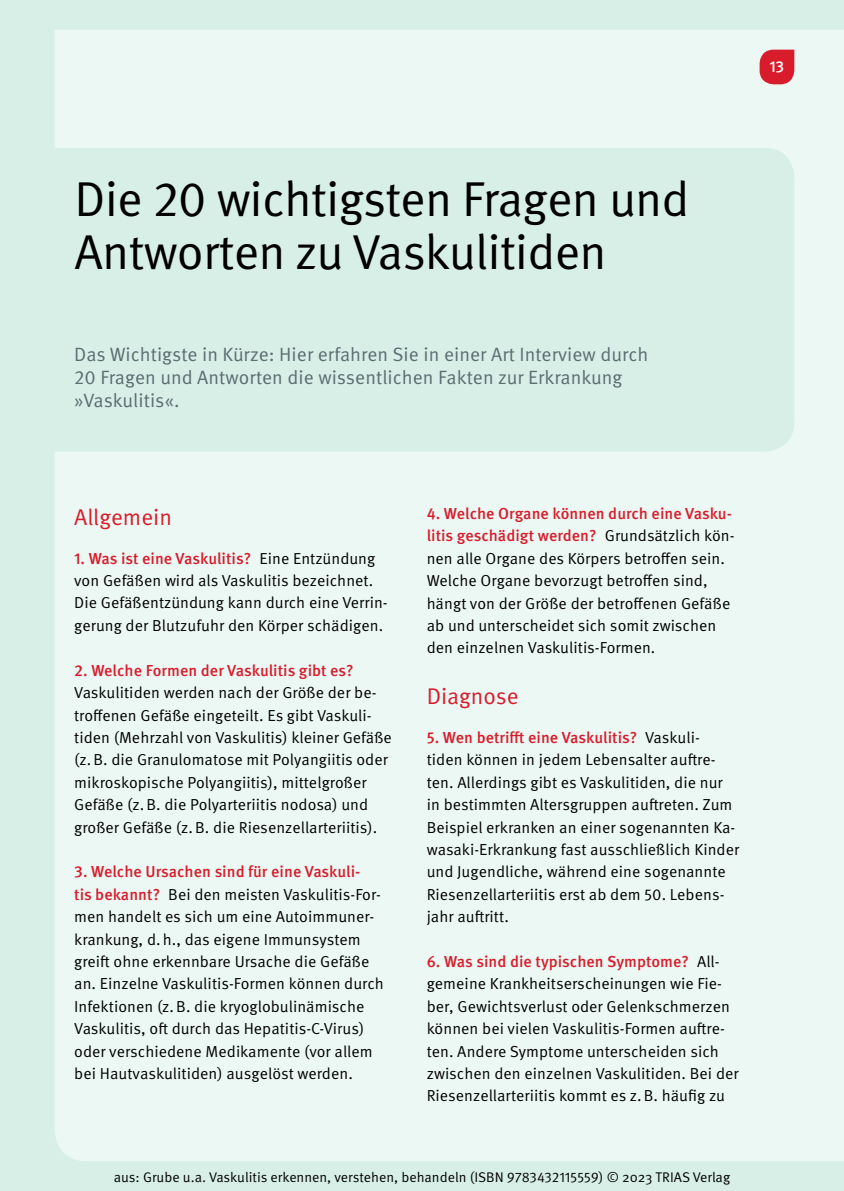
<style>
.page{position:relative;width:844px;height:1191px;background:#fff}
.page>*{position:absolute;margin:0;border:0;box-sizing:border-box;transform-origin:0 0}
.t1{font:49px/52.5px "Meta Pro Norm";letter-spacing:-.015em;color:#000}
.t2{font:22.75px "Meta Pro Norm";color:#d91c2b}
.t3{font:19.25px/22.8px "Meta Pro Norm";letter-spacing:.005em;color:#5a6d71}
.t4{font:15.92px/22.4px "Meta Pro Norm";letter-spacing:.005em;color:#000}
.t5{font:500 15.92px/22.4px "Meta Pro";letter-spacing:.005em;color:#d91c2b}
.t6{font:500 15.92px "Meta Pro";color:#fff}
.t7{font:14px "Meta Pro Norm";color:#000}
.s1{font-family:"Meta Pro Norm";font-weight:400;color:#000}
.s2{font-family:"Meta Pro";font-weight:500;color:#d91c2b}
</style>
<div class="page">
<div style="left:0;top:0;width:843px;height:1191px;background:#d7efe7"></div>
<div style="left:55px;top:30px;width:788px;height:1131px;background:#ecf8f4"></div>
<svg style="left:759px;top:50px;width:35px;height:34px"></svg>
<svg style="left:55px;top:148px;width:739px;height:303px"></svg>
<p class="t6" style="left:769px;top:55px;width:16px">13</p>
<h1 class="t1" style="left:74px;top:170px;width:616px">Die 20 wichtigsten Fragen und<br>Antworten zu Vaskulitiden</h1>
<p class="t3" style="left:74px;top:342px;width:575px">Das Wichtigste in Kürze: Hier erfahren Sie in einer Art Interview durch<br>20 Fragen und Antworten die wissentlichen Fakten zur Erkrankung »Vaskulitis«.</p>
<h2 class="t2" style="left:74px;top:500px;width:99px">Allgemein</h2>
<p class="t5" style="left:74px;top:546px;width:302px">1. Was ist eine Vaskulitis? <span class="s1">Eine Entzündung</span></p>
<p class="t4" style="left:74px;top:568px;width:315px">von Gefäßen wird als Vaskulitis bezeichnet.<br>Die Gefäßentzündung kann durch eine Verrin&shy;gerung der Blutzufuhr den Körper schädigen.</p>
<p class="t5" style="left:74px;top:658px;width:281px">2. Welche Formen der Vaskulitis gibt es?</p>
<p class="t4" style="left:74px;top:680px;width:319px">Vaskulitiden werden nach der Größe der be&shy;troffenen Gefäße eingeteilt. Es gibt Vaskuli&shy;tiden (Mehrzahl von Vaskulitis) kleiner Gefäße (z.B. die Granulomatose mit Polyangiitis oder mikroskopische Polyangiitis), mittelgroßer Gefäße (z.B. die Polyarteriitis nodosa) und großer Gefäße (z.B. die Riesenzellarteriitis).</p>
<p class="t5" style="left:74px;top:859px;width:288px">3. Welche Ursachen sind für eine Vaskuli-</p>
<p class="t4" style="left:74px;top:882px;width:311px"><span class="s2">tis bekannt?</span> Bei den meisten Vaskulitis-For&shy;men handelt es sich um eine Autoimmuner&shy;krankung, d.h., das eigene Immunsystem greift ohne erkennbare Ursache die Gefäße an. Einzelne Vaskulitis-Formen können durch Infektionen (z.B. die kryoglobulinämische Vaskulitis, oft durch das Hepatitis-C-Virus) oder verschiedene Medikamente (vor allem bei Hautvaskulitiden) ausgelöst werden.</p>
<p class="t5" style="left:426px;top:501px;width:309px">4. Welche Organe können durch eine Vasku&shy;litis geschädigt werden? <span class="s1">Grundsätzlich kön-</span></p>
<p class="t4" style="left:426px;top:546px;width:305px">nen alle Organe des Körpers betroffen sein.<br>Welche Organe bevorzugt betroffen sind, hängt von der Größe der betroffenen Gefäße ab und unterscheidet sich somit zwischen den einzelnen Vaskulitis-Formen.</p>
<h2 class="t2" style="left:426px;top:679px;width:94px">Diagnose</h2>
<p class="t5" style="left:426px;top:725px;width:274px">5. Wen betrifft eine Vaskulitis? <span class="s1">Vaskuli-</span></p>
<p class="t4" style="left:426px;top:747px;width:314px">tiden können in jedem Lebensalter auftre&shy;ten. Allerdings gibt es Vaskulitiden, die nur in bestimmten Altersgruppen auftreten. Zum Beispiel erkranken an einer sogenannten Ka&shy;wasaki-Erkrankung fast ausschließlich Kinder und Jugendliche, während eine sogenannte Riesenzellarteriitis erst ab dem 50. Lebens&shy;jahr auftritt.</p>
<p class="t5" style="left:426px;top:949px;width:294px">6. Was sind die typischen Symptome? <span class="s1">All-</span></p>
<p class="t4" style="left:426px;top:971px;width:313px">gemeine Krankheitserscheinungen wie Fie&shy;ber, Gewichtsverlust oder Gelenkschmerzen können bei vielen Vaskulitis-Formen auftre&shy;ten. Andere Symptome unterscheiden sich zwischen den einzelnen Vaskulitiden. Bei der Riesenzellarteriitis kommt es z.B. häufig zu</p>
<p class="t7" style="left:114px;top:1166px;width:618px">aus: Grube u.a. Vaskulitis erkennen, verstehen, behandeln (ISBN 9783432115559) © 2023 TRIAS Verlag</p>
</div>
